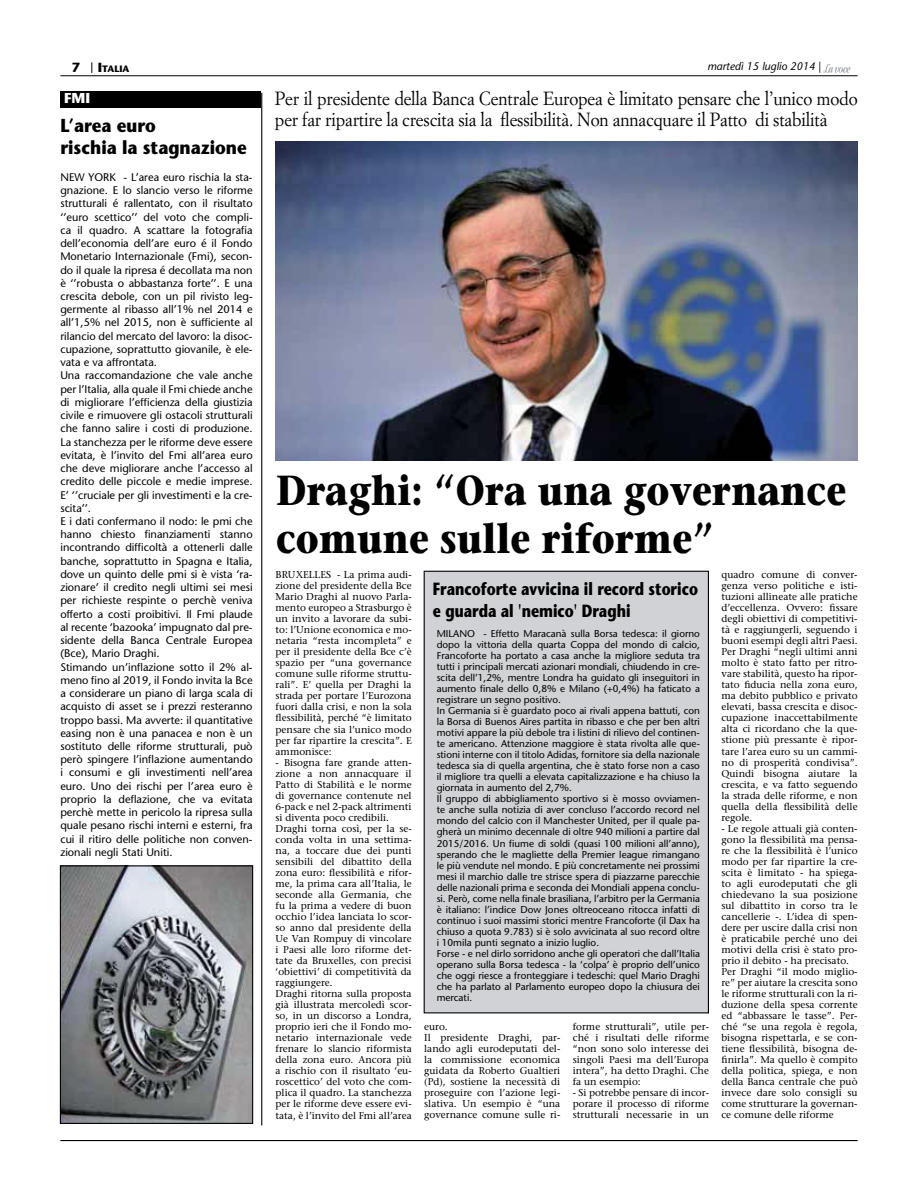
<style>
.page{position:relative;width:918px;height:1188px;background:#fff}
.page>*{position:absolute;margin:0;border:0;box-sizing:border-box;transform-origin:0 0}
.t1{font:700 41.85px/47.4px "Stone Serif";color:#000;scale:.85 1}
.t2{font:18.75px/21px "Simoncini Garamond";letter-spacing:-.01em;color:#000;scale:.92 1}
.t3{font:700 18.75px/22px "Stone Sans";color:#000;scale:.9 1}
.t4{font:700 17.7px/22px "Stone Sans";color:#000;scale:.8 1}
.t5{font:700 14.4px "Stone Sans";color:#fff}
.t6{font:700 13.2px "Stone Sans";color:#000}
.t7{font:11.1px/13.2px "Stone Sans";color:#000}
.t8{font:italic 11.1px "Stone Sans";color:#000}
.t9{font:9.9px/11.1px "Stone Serif";color:#000;text-align:justify}
.t10{font:9.9px/11.1px "Stone Sans";color:#000}
.t11{font:700 9.3px "Stone Sans";color:#000}
.s1{font-size:13.2px}
.s2{font-style:normal}
</style>
<div class="page">
<hr style="left:60px;top:1140px;width:798px;height:1px;background:#000">
<div style="left:60px;top:91px;width:201px;height:17px;background:#000"></div>
<hr style="left:261px;top:93px;width:1px;height:1032px;background:#000">
<hr style="left:60px;top:75px;width:798px;height:1px;background:#000">
<svg style="left:823px;top:64px;width:27px;height:9px"></svg>
<div style="left:424px;top:571px;width:284px;height:442px;background:#d0d2d5"></div>
<div style="left:424px;top:571px;width:285px;height:442px;border:1px solid #000"></div>
<img style="left:276px;top:141px;width:582px;height:319px">
<img style="left:62px;top:867px;width:189px;height:255px">
<div style="left:60px;top:865px;width:193px;height:259px;border:1px solid #000"></div>
<h3 class="t6" style="left:72px;top:63px;width:10px">7</h3>
<p class="t11" style="left:98px;top:66px;width:33px"><span class="s1">I</span>TALIA</p>
<p class="t8" style="left:707px;top:62px;width:116px">martedì 15 luglio 2014 <span class="s2">|</span></p>
<h2 class="t2" style="left:275px;top:90px;width:635px">Per il presidente della Banca Centrale Europea è limitato pensare che l’unico modo per far ripartire la crescita sia la flessibilità. Non annacquare il Patto di stabilità</h2>
<h3 class="t5" style="left:64px;top:92px;width:28px">FMI</h3>
<h2 class="t3" style="left:60px;top:116px;width:209px">L’area euro<br>rischia la stagnazione</h2>
<p class="t7" style="left:60px;top:172px;width:194px">NEW YORK - L’area euro rischia la sta&shy;gnazione. E lo slancio verso le riforme strutturali é rallentato, con il risultato ‘’euro scettico’’ del voto che compli&shy;ca il quadro. A scattare la fotografia dell’economia dell’are euro é il Fondo Monetario Internazionale (Fmi), secon&shy;do il quale la ripresa é decollata ma non è ‘’robusta o abbastanza forte’’. E una crescita debole, con un pil rivisto leg&shy;germente al ribasso all’1% nel 2014 e all’1,5% nel 2015, non è sufficiente al rilancio del mercato del lavoro: la disoc&shy;cupazione, soprattutto giovanile, è ele&shy;vata e va affrontata.<br>Una raccomandazione che vale anche per l’Italia, alla quale il Fmi chiede anche di migliorare l’efficienza della giustizia civile e rimuovere gli ostacoli strutturali che fanno salire i costi di produzione.<br>La stanchezza per le riforme deve essere evitata, è l’invito del Fmi all’area euro che deve migliorare anche l’accesso al credito delle piccole e medie imprese.<br>E’ ‘’cruciale per gli investimenti e la cre&shy;scita’’.<br>E i dati confermano il nodo: le pmi che hanno chiesto finanziamenti stanno incontrando difficoltà a ottenerli dalle banche, soprattutto in Spagna e Italia, dove un quinto delle pmi si è vista ‘ra&shy;zionare’ il credito negli ultimi sei mesi per richieste respinte o perchè veniva offerto a costi proibitivi. Il Fmi plaude al recente ‘bazooka’ impugnato dal pre&shy;sidente della Banca Centrale Europea (Bce), Mario Draghi.<br>Stimando un’inflazione sotto il 2% al&shy;meno fino al 2019, il Fondo invita la Bce a considerare un piano di larga scala di acquisto di asset se i prezzi resteranno troppo bassi. Ma avverte: il quantitative easing non è una panacea e non è un sostituto delle riforme strutturali, può però spingere l’inflazione aumentando i consumi e gli investimenti nell’area euro. Uno dei rischi per l’area euro è proprio la deflazione, che va evitata perchè mette in pericolo la ripresa sulla quale pesano rischi interni e esterni, fra cui il ritiro delle politiche non conven&shy;zionali negli Stati Uniti.</p>
<h1 class="t1" style="left:276px;top:471px;width:672px">Draghi: “Ora una governance comune sulle riforme”</h1>
<p class="t9" style="left:721px;top:570px;width:138px">quadro comune di conver&shy;genza verso politiche e isti&shy;tuzioni allineate alle pratiche d’eccellenza. Ovvero: fissare degli obiettivi di competitivi&shy;tà e raggiungerli, seguendo i buoni esempi degli altri Paesi.<br>Per Draghi “negli ultimi anni molto è stato fatto per ritro&shy;vare stabilità, questo ha ripor&shy;tato fiducia nella zona euro, ma debito pubblico e privato elevati, bassa crescita e disoc&shy;cupazione inaccettabilmente alta ci ricordano che la que&shy;stione più pressante è ripor&shy;tare l’area euro su un cammi&shy;no di prosperità condivisa”.<br>Quindi bisogna aiutare la crescita, e va fatto seguendo la strada delle riforme, e non quella della flessibilità delle regole.</p>
<p class="t9" style="left:721px;top:824px;width:138px;text-align:left">- Le regole attuali già conten&shy;gono la flessibilità ma pensa&shy;re che la flessibilità è l’unico modo per far ripartire la cre&shy;scita è limitato - ha spiega&shy;to agli eurodeputati che gli chiedevano la sua posizione sul dibattito in corso tra le cancellerie -. L’idea di spen&shy;dere per uscire dalla crisi non è praticabile perché uno dei motivi della crisi è stato pro&shy;prio il debito - ha precisato.<br>Per Draghi “il modo miglio&shy;re” per aiutare la crescita sono le riforme strutturali con la ri&shy;duzione della spesa corrente ed “abbassare le tasse”. Per&shy;ché “se una regola è regola, bisogna rispettarla, e se con&shy;tiene flessibilità, bisogna de&shy;finirla”. Ma quello è compito della politica, spiega, e non della Banca centrale che può invece dare solo consigli su come strutturare la governan&shy;ce comune delle riforme</p>
<p class="t9" style="left:276px;top:570px;width:138px">BRUXELLES - La prima audi&shy;zione del presidente della Bce Mario Draghi al nuovo Parla&shy;mento europeo a Strasburgo è un invito a lavorare da subi&shy;to: l’Unione economica e mo&shy;netaria “resta incompleta” e per il presidente della Bce c’è spazio per “una governance comune sulle riforme struttu&shy;rali”. E’ quella per Draghi la strada per portare l’Eurozona fuori dalla crisi, e non la sola flessibilità, perché “è limitato pensare che sia l’unico modo per far ripartire la crescita”. E ammonisce:</p>
<p class="t9" style="left:276px;top:758px;width:138px;text-align:left">- Bisogna fare grande atten&shy;zione a non annacquare il<br>Patto di Stabilità e le norme di governance contenute nel<br>6-pack e nel 2-pack altrimenti si diventa poco credibili.<br>Draghi torna così, per la se&shy;conda volta in una settima&shy;na, a toccare due dei punti sensibili del dibattito della zona euro: flessibilità e rifor&shy;me, la prima cara all’Italia, le seconde alla Germania, che fu la prima a vedere di buon occhio l’idea lanciata lo scor&shy;so anno dal presidente della<br>Ue Van Rompuy di vincolare i Paesi alle loro riforme det&shy;tate da Bruxelles, con precisi ‘obiettivi’ di competitività da raggiungere.<br>Draghi ritorna sulla proposta già illustrata mercoledì scor&shy;so, in un discorso a Londra, proprio ieri che il Fondo mo&shy;netario internazionale vede frenare lo slancio riformista della zona euro. Ancora più a rischio con il risultato ‘eu&shy;roscettico’ del voto che com&shy;plica il quadro. La stanchezza per le riforme deve essere evi&shy;tata, è l’invito del Fmi all’area</p>
<h3 class="t4" style="left:433px;top:579px;width:333px">Francoforte avvicina il record storico e guarda al 'nemico' Draghi</h3>
<p class="t10" style="left:437px;top:629px;width:265px">MILANO - Effetto Maracanà sulla Borsa tedesca: il giorno dopo la vittoria della quarta Coppa del mondo di calcio, Francoforte ha portato a casa anche la migliore seduta tra tutti i principali mercati azionari mondiali, chiudendo in cre&shy;scita dell’1,2%, mentre Londra ha guidato gli inseguitori in aumento finale dello 0,8% e Milano (+0,4%) ha faticato a registrare un segno positivo.<br>In Germania si è guardato poco ai rivali appena battuti, con la Borsa di Buenos Aires partita in ribasso e che per ben altri motivi appare la più debole tra i listini di rilievo del continen&shy;te americano. Attenzione maggiore è stata rivolta alle que&shy;stioni interne con il titolo Adidas, fornitore sia della nazionale tedesca sia di quella argentina, che è stato forse non a caso il migliore tra quelli a elevata capitalizzazione e ha chiuso la giornata in aumento del 2,7%.<br>Il gruppo di abbigliamento sportivo si è mosso ovviamen&shy;te anche sulla notizia di aver concluso l’accordo record nel mondo del calcio con il Manchester United, per il quale pa&shy;gherà un minimo decennale di oltre 940 milioni a partire dal 2015/2016. Un fiume di soldi (quasi 100 milioni all’anno), sperando che le magliette della Premier league rimangano le più vendute nel mondo. E più concretamente nei prossimi mesi il marchio dalle tre strisce spera di piazzarne parecchie delle nazionali prima e seconda dei Mondiali appena conclu&shy;si. Però, come nella finale brasiliana, l’arbitro per la Germania è italiano: l’indice Dow Jones oltreoceano ritocca infatti di continuo i suoi massimi storici mentre Francoforte (il Dax ha chiuso a quota 9.783) si è solo avvicinata al suo record oltre i 10mila punti segnato a inizio luglio.<br>Forse - e nel dirlo sorridono anche gli operatori che dall’Italia operano sulla Borsa tedesca - la ‘colpa’ è proprio dell’unico che oggi riesce a fronteggiare i tedeschi: quel Mario Draghi che ha parlato al Parlamento europeo dopo la chiusura dei mercati.</p>
<p class="t9" style="left:424px;top:1022px;width:138px;text-align:left">euro.<br>Il presidente Draghi, par&shy;lando agli eurodeputati del&shy;la commissione economica guidata da Roberto Gualtieri (Pd), sostiene la necessità di proseguire con l’azione legi&shy;slativa. Un esempio è “una governance comune sulle ri-</p>
<p class="t9" style="left:573px;top:1022px;width:138px">forme strutturali”, utile per&shy;ché i risultati delle riforme “non sono solo interesse dei singoli Paesi ma dell’Europa intera”, ha detto Draghi. Che fa un esempio:</p>
<p class="t9" style="left:573px;top:1088px;width:138px">- Si potrebbe pensare di incor&shy;porare il processo di riforme strutturali necessarie in un</p>
</div>
